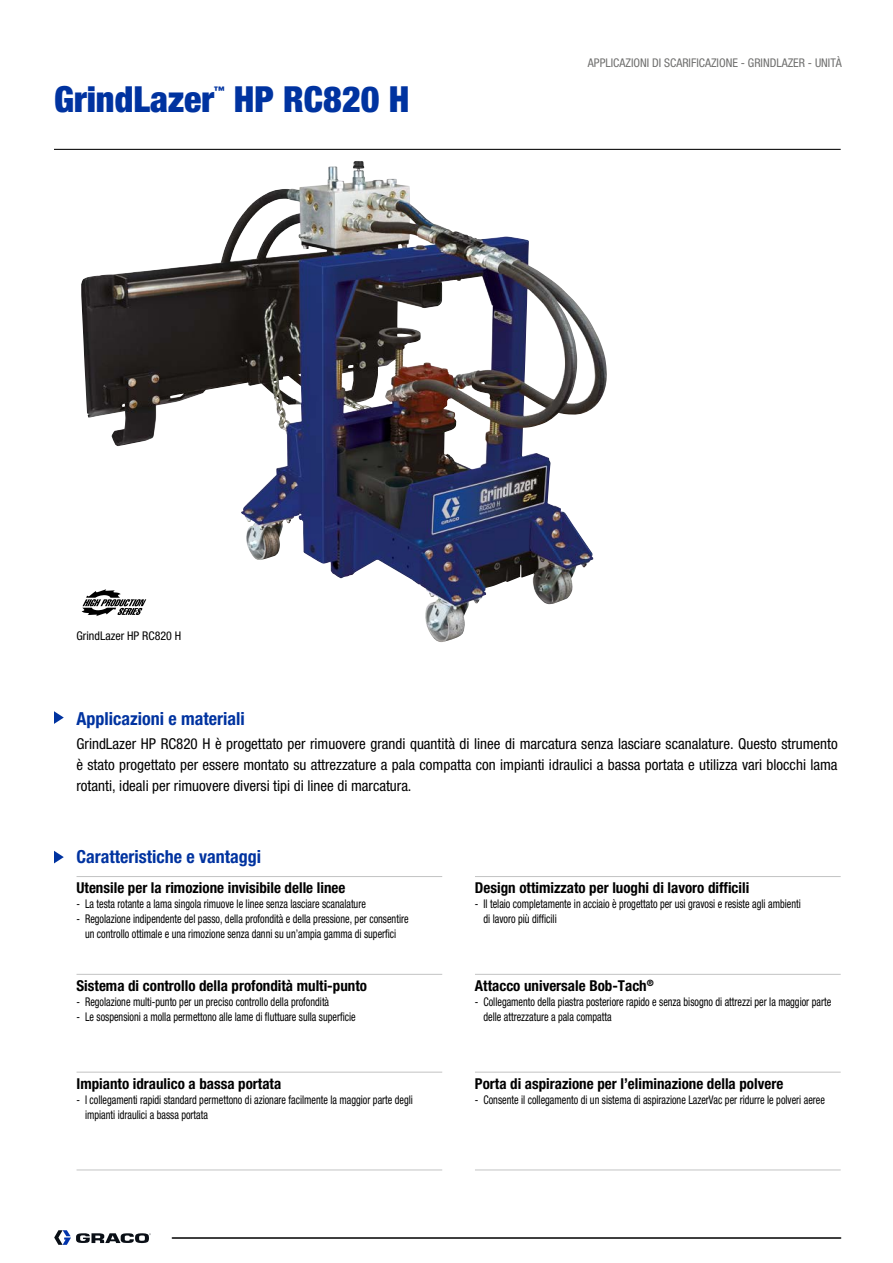
<style>
.page{position:relative;width:893px;height:1263px;background:#fff}
.page>*{position:absolute;margin:0;border:0;box-sizing:border-box;transform-origin:0 0}
.t1{font:900 condensed 36px "Helvetica Neue LTW1 G";color:#0033a0}
.t2{font:700 condensed 18px "Helvetica Neue LTW1 G";color:#0033a0}
.t3{font:condensed 15px/21px "Helvetica Neue LTW1 G";color:#000;text-align:justify}
.t4{font:700 condensed 15px "Helvetica Neue LTW1 G";color:#000}
.t5{font:condensed 12px/15px "Helvetica Neue LTW1 G";color:#000;scale:.85 1}
.t6{font:condensed 12px "Helvetica Neue LTW1 G";color:#6f6f6e}
.t7{font:condensed 12px "Helvetica Neue LTW1 G";color:#000}
.t8{font:900 condensed 10.5px "Helvetica Neue LTW1 G";color:#0033a0}
</style>
<div class="page">
<hr style="left:54px;top:149px;width:787px;height:1px;background:#000">
<svg style="left:54px;top:1230px;width:97px;height:15px"></svg>
<hr style="left:172px;top:1237px;width:669px;height:2px;background:#000">
<img style="left:81px;top:161px;width:526px;height:481px">
<img style="left:81px;top:161px;width:276px;height:401px">
<svg style="left:82px;top:589px;width:64px;height:27px"></svg>
<svg style="left:54px;top:711px;width:10px;height:13px"></svg>
<svg style="left:54px;top:851px;width:10px;height:12px"></svg>
<hr style="left:77px;top:876px;width:365px;height:1px;background:#c5c6c6">
<hr style="left:475px;top:876px;width:366px;height:1px;background:#c5c6c6">
<hr style="left:77px;top:974px;width:365px;height:1px;background:#c5c6c6">
<hr style="left:475px;top:974px;width:366px;height:1px;background:#c5c6c6">
<hr style="left:77px;top:1071px;width:365px;height:2px;background:#c5c6c6">
<hr style="left:475px;top:1071px;width:366px;height:2px;background:#c5c6c6">
<hr style="left:77px;top:1169px;width:365px;height:1px;background:#c5c6c6">
<hr style="left:475px;top:1169px;width:366px;height:1px;background:#c5c6c6">
<h1 class="t1" style="left:54px;top:78px;width:162px">GrindLazer</h1>
<p class="t8" style="left:214px;top:84px;width:12px">™</p>
<h1 class="t1" style="left:234px;top:78px;width:177px">HP RC820 H</h1>
<p class="t6" style="left:588px;top:56px;width:256px">APPLICAZIONI DI SCARIFICAZIONE - GRINDLAZER - UNITÀ</p>
<p class="t7" style="left:77px;top:629px;width:106px">GrindLazer HP RC820 H</p>
<h2 class="t2" style="left:77px;top:708px;width:170px">Applicazioni e materiali</h2>
<p class="t3" style="left:77px;top:733px;width:763px">GrindLazer HP RC820 H è progettato per rimuovere grandi quantità di linee di marcatura senza lasciare scanalature. Questo strumento è stato progettato per essere montato su attrezzature a pala compatta con impianti idraulici a bassa portata e utilizza vari blocchi lama rotanti, ideali per rimuovere diversi tipi di linee di marcatura.</p>
<h2 class="t2" style="left:77px;top:846px;width:186px">Caratteristiche e vantaggi</h2>
<p class="t4" style="left:77px;top:879px;width:270px">Utensile per la rimozione invisibile delle linee</p>
<p class="t5" style="left:77px;top:896px;width:342px">- La testa rotante a lama singola rimuove le linee senza lasciare scanalature</p>
<p class="t5" style="left:77px;top:911px;width:392px;text-align:center">- Regolazione indipendente del passo, della profondità e della pressione, per consentire un controllo ottimale e una rimozione senza danni su un’ampia gamma di superfici</p>
<p class="t4" style="left:77px;top:977px;width:292px">Sistema di controllo della profondità multi-punto</p>
<p class="t5" style="left:77px;top:994px;width:299px">- Regolazione multi-punto per un preciso controllo della profondità</p>
<p class="t5" style="left:77px;top:1009px;width:330px">- Le sospensioni a molla permettono alle lame di fluttuare sulla superficie</p>
<p class="t4" style="left:77px;top:1074px;width:206px">Impianto idraulico a bassa portata</p>
<p class="t5" style="left:85px;top:1092px;width:387px;text-indent:-9px">- I collegamenti rapidi standard permettono di azionare facilmente la maggior parte degli impianti idraulici a bassa portata</p>
<p class="t4" style="left:475px;top:879px;width:276px">Design ottimizzato per luoghi di lavoro difficili</p>
<p class="t5" style="left:483px;top:896px;width:375px;text-indent:-9px">- Il telaio completamente in acciaio è progettato per usi gravosi e resiste agli ambienti di lavoro più difficili</p>
<p class="t4" style="left:475px;top:977px;width:180px">Attacco universale Bob-Tach<sup>®</sup></p>
<p class="t5" style="left:483px;top:994px;width:411px;text-indent:-9px">- Collegamento della piastra posteriore rapido e senza bisogno di attrezzi per la maggior parte delle attrezzature a pala compatta</p>
<p class="t4" style="left:475px;top:1074px;width:310px">Porta di aspirazione per l’eliminazione della polvere</p>
<p class="t5" style="left:475px;top:1092px;width:413px">- Consente il collegamento di un sistema di aspirazione LazerVac per ridurre le polveri aeree</p>
</div>
